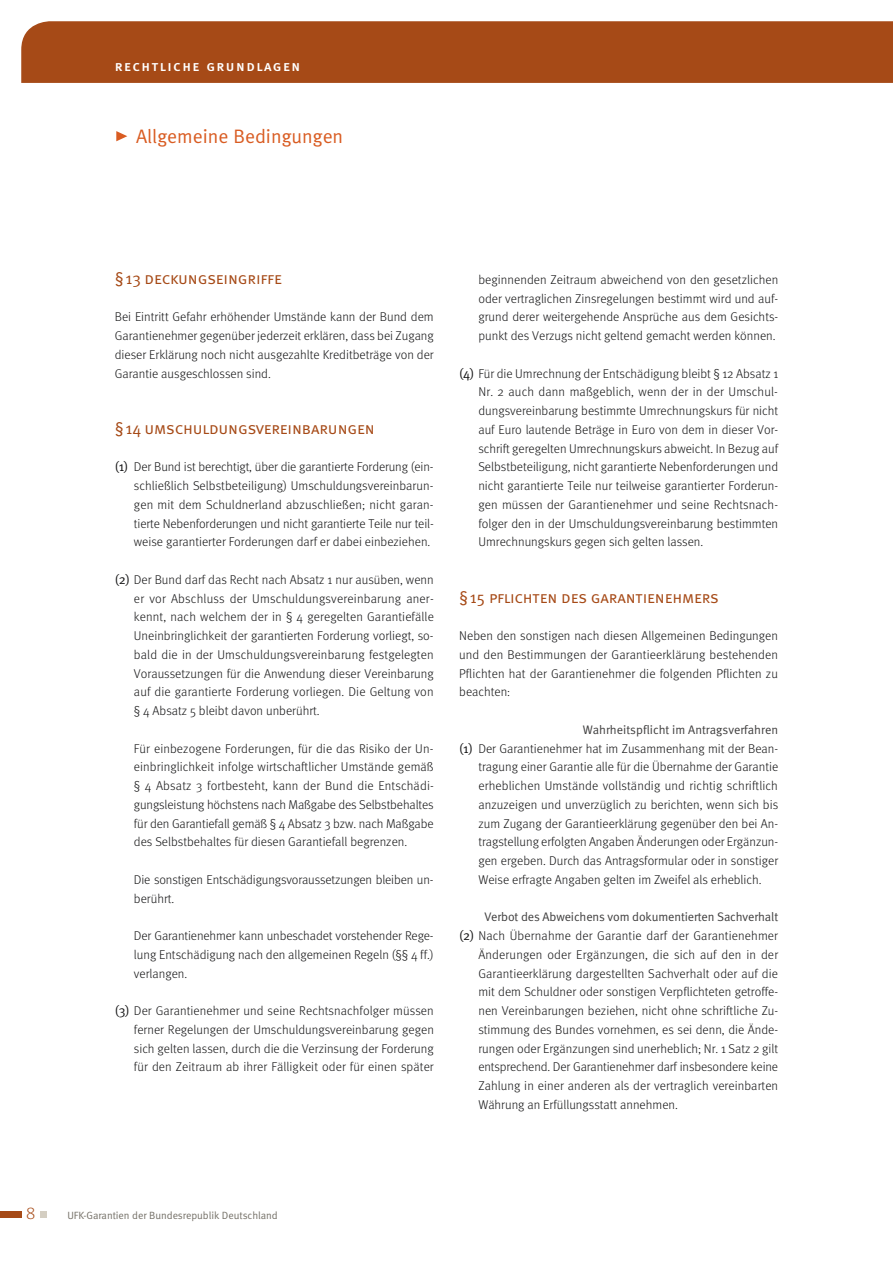
<style>
.page{position:relative;width:893px;height:1263px;background:#fff}
.page>*{position:absolute;margin:0;border:0;box-sizing:border-box;transform-origin:0 0}
.t1{font:19.5px "Meta Normal";color:#d95c22}
.t2{font:17.25px "Meta Light LF";color:#a64a17}
.t3{font:16.5px "Meta Normal Caps";letter-spacing:-.01em;color:#a64a17}
.t4{font:14.7px "Meta Medium Caps";letter-spacing:.1em;color:#fff}
.t5{font:300 12.75px/18.8px "Meta";color:#141415;text-align:justify}
.t6{font:12.3px "Meta Normal";letter-spacing:-.01em;color:#403f3f}
.t7{font:10.5px "Meta Normal";letter-spacing:-.005em;color:#747067}
.s1{font-family:"Meta Normal Caps";font-weight:400;font-size:13.2px}
</style>
<div class="page">
<div style="left:0;top:1211px;width:21px;height:7px;background:#a64a17"></div>
<div style="left:40px;top:1211px;width:7px;height:7px;background:#d4cec2"></div>
<div style="left:21px;top:21px;width:872px;height:62px;background:#a64a17"></div>
<svg style="left:116px;top:131px;width:11px;height:10px"></svg>
<p class="t4" style="left:115px;top:57px;width:187px">rechtliche grundlagen</p>
<h1 class="t1" style="left:136px;top:125px;width:209px">Allgemeine Bedingungen</h1>
<p class="t3" style="left:115px;top:268px;width:169px">§13 deckungseingriffe</p>
<p class="t5" style="left:115px;top:307px;width:321px">Bei Eintritt Gefahr erhöhender Umstände kann der Bund dem Garantienehmer gegenüber jederzeit erklären, dass bei Zugang dieser Erklärung noch nicht ausgezahlte Kreditbeträge von der Garantie ausgeschlossen sind.</p>
<p class="t3" style="left:115px;top:418px;width:261px">§14 umschuldungsvereinbarungen</p>
<p class="t5" style="left:134px;top:457px;width:301px;text-indent:-19px"><span class="s1">(1)</span> Der Bund ist berechtigt, über die garantierte Forderung (ein&shy;schließlich Selbstbeteiligung) Umschuldungsvereinbarun&shy;gen mit dem Schuldnerland abzuschließen; nicht garan&shy;tierte Nebenforderungen und nicht garantierte Teile nur teil&shy;weise garantierter Forderungen darf er dabei einbeziehen.</p>
<p class="t5" style="left:134px;top:570px;width:301px;text-align:left;text-indent:-19px"><span class="s1">(2)</span> Der Bund darf das Recht nach Absatz 1 nur ausüben, wenn er vor Abschluss der Umschuldungsvereinbarung aner&shy;kennt, nach welchem der in § 4 geregelten Garantiefälle Uneinbringlichkeit der garantierten Forderung vorliegt, so-- bald die in der Umschuldungsvereinbarung festgelegten Voraussetzungen für die Anwendung dieser Vereinbarung auf die garantierte Forderung vorliegen. Die Geltung von § 4 Absatz 5 bleibt davon unberührt.</p>
<p class="t5" style="left:134px;top:739px;width:301px;text-align:left">Für einbezogene Forderungen, für die das Risiko der Un-- einbringlichkeit infolge wirtschaftlicher Umstände gemäß § 4 Absatz 3 fortbesteht, kann der Bund die Entschädi&shy;gungsleistung höchstens nach Maßgabe des Selbstbehaltes für den Garantiefall gemäß § 4 Absatz 3 bzw. nach Maßgabe des Selbstbehaltes für diesen Garantiefall begrenzen.</p>
<p class="t5" style="left:134px;top:870px;width:299px">Die sonstigen Entschädigungsvoraussetzungen bleiben un-- berührt.</p>
<p class="t5" style="left:134px;top:926px;width:301px">Der Garantienehmer kann unbeschadet vorstehender Rege&shy;lung Entschädigung nach den allgemeinen Regeln (§§ 4 ff.) verlangen.</p>
<p class="t5" style="left:134px;top:1001px;width:301px;text-indent:-19px"><span class="s1">(3)</span> Der Garantienehmer und seine Rechtsnachfolger müssen ferner Regelungen der Umschuldungsvereinbarung gegen sich gelten lassen, durch die die Verzinsung der Forderung für den Zeitraum ab ihrer Fälligkeit oder für einen später</p>
<p class="t5" style="left:478px;top:270px;width:301px">beginnenden Zeitraum abweichend von den gesetzlichen oder vertraglichen Zinsregelungen bestimmt wird und auf&shy;grund derer weitergehende Ansprüche aus dem Gesichts&shy;punkt des Verzugs nicht geltend gemacht werden können.</p>
<p class="t5" style="left:478px;top:364px;width:301px;text-indent:-19px"><span class="s1">(4)</span> Für die Umrechnung der Entschädigung bleibt § 12 Absatz 1<br>Nr. 2 auch dann maßgeblich, wenn der in der Umschul&shy;dungsvereinbarung bestimmte Umrechnungskurs für nicht auf Euro lautende Beträge in Euro von dem in dieser Vor&shy;schrift geregelten Umrechnungskurs abweicht. In Bezug auf Selbstbeteiligung, nicht garantierte Nebenforderungen und nicht garantierte Teile nur teilweise garantierter Forderun&shy;gen müssen der Garantienehmer und seine Rechtsnach&shy;folger den in der Umschuldungsvereinbarung bestimmten Umrechnungskurs gegen sich gelten lassen.</p>
<p class="t3" style="left:459px;top:587px;width:261px">§15 pflichten des garantienehmers</p>
<p class="t5" style="left:459px;top:626px;width:320px">Neben den sonstigen nach diesen Allgemeinen Bedingungen und den Bestimmungen der Garantieerklärung bestehenden Pflichten hat der Garantienehmer die folgenden Pflichten zu beachten:</p>
<p class="t6" style="left:583px;top:722px;width:197px">Wahrheitspflicht im Antragsverfahren</p>
<p class="t5" style="left:478px;top:739px;width:301px;text-align:left;text-indent:-19px"><span class="s1">(1)</span> Der Garantienehmer hat im Zusammenhang mit der Bean&shy;tragung einer Garantie alle für die Übernahme der Garantie erheblichen Umstände vollständig und richtig schriftlich anzuzeigen und unverzüglich zu berichten, wenn sich bis zum Zugang der Garantieerklärung gegenüber den bei An-- tragstellung erfolgten Angaben Änderungen oder Ergänzun&shy;gen ergeben. Durch das Antragsformular oder in sonstiger Weise erfragte Angaben gelten im Zweifel als erheblich.</p>
<p class="t6" style="left:484px;top:910px;width:295px">Verbot des Abweichens vom dokumentierten Sachverhalt</p>
<p class="t5" style="left:478px;top:926px;width:301px;text-align:left;text-indent:-19px"><span class="s1">(2)</span> Nach Übernahme der Garantie darf der Garantienehmer Änderungen oder Ergänzungen, die sich auf den in der Garantieerklärung dargestellten Sachverhalt oder auf die mit dem Schuldner oder sonstigen Verpflichteten getroffe&shy;nen Vereinbarungen beziehen, nicht ohne schriftliche Zu-- stimmung des Bundes vornehmen, es sei denn, die Ände&shy;rungen oder Ergänzungen sind unerheblich; Nr. 1 Satz 2 gilt entsprechend. Der Garantienehmer darf insbesondere keine Zahlung in einer anderen als der vertraglich vereinbarten Währung an Erfüllungsstatt annehmen.</p>
<h2 class="t2" style="left:26px;top:1203px;width:11px">8</h2>
<p class="t7" style="left:67px;top:1209px;width:212px">UFK-Garantien der Bundesrepublik Deutschland</p>
</div>
